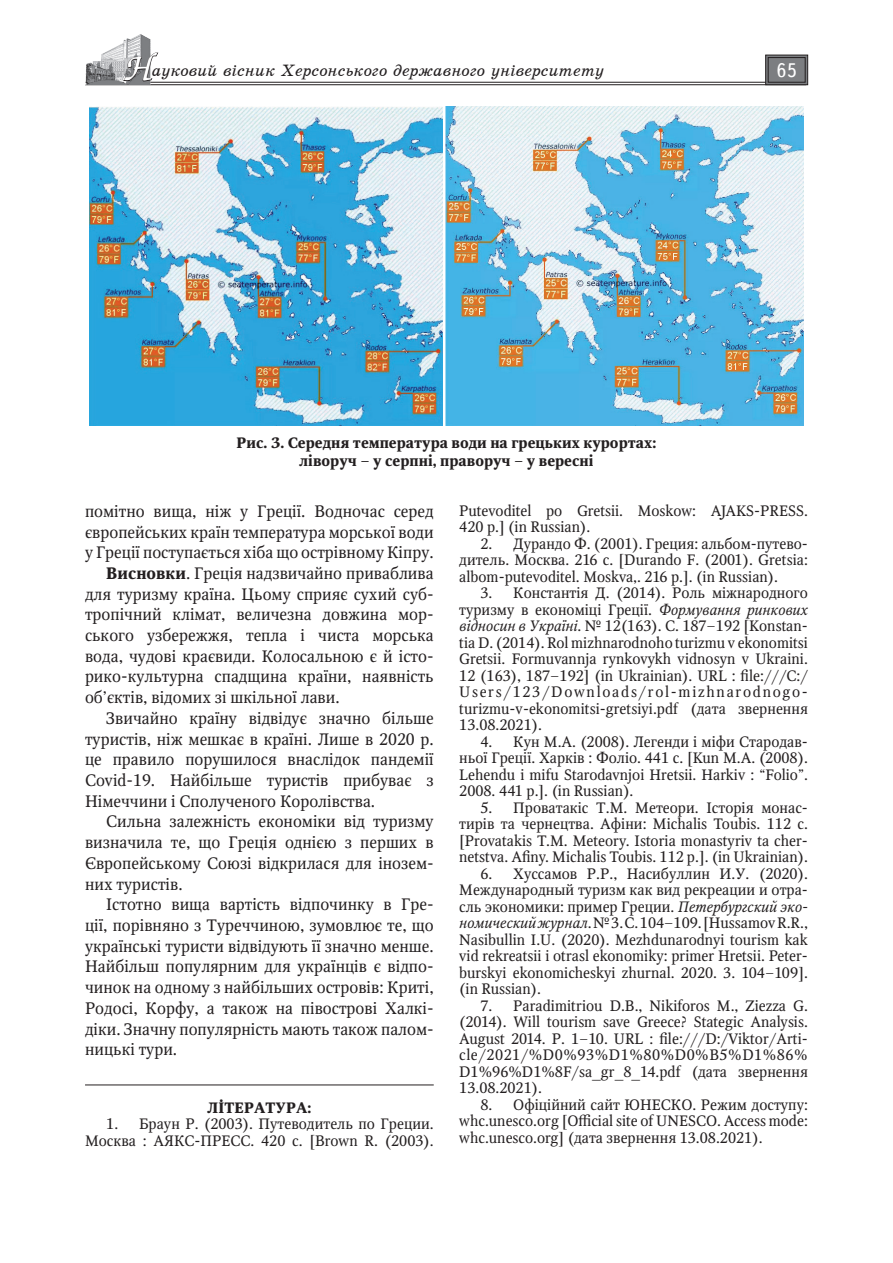
<style>
.page{position:relative;width:893px;height:1263px;background:#fff}
.page>*{position:absolute;margin:0;border:0;box-sizing:border-box;transform-origin:0 0}
.t1{font:19.5px "Ukrainian Text";color:#fff}
.t2{font:16.5px "Octava";color:#231f20}
.t3{font:16.5px "School Book C Italic";color:#231f20}
.t4{font:15px/16.5px "Octava";color:#231f20;text-align:justify}
.t5{font:700 15px/18px "Octava";color:#231f20;text-align:center}
.s1{font-family:"Zapf Chancer";font-size:30px;color:#fff}
.s2{font-weight:700}
.s3{font-style:italic}
</style>
<div class="page">
<hr style="left:85px;top:82px;width:721px;height:1px;background:#231f20">
<hr style="left:85px;top:84px;width:721px;height:1px;background:#231f20">
<img style="left:85px;top:34px;width:66px;height:50px">
<svg style="left:123px;top:52px;width:36px;height:30px"></svg>
<svg style="left:765px;top:55px;width:43px;height:30px"></svg>
<div style="left:768px;top:57px;width:37px;height:25px;border:1px solid #231f20"></div>
<hr style="left:85px;top:1084px;width:349px;height:1px;background:#231f20">
<img style="left:90px;top:107px;width:352px;height:319px">
<img style="left:446px;top:106px;width:357px;height:320px">
<p class="t3" style="left:124px;top:61px;width:482px"><span class="s1">Н</span>ауковий вісник Херсонського державного університету</p>
<h1 class="t1" style="left:776px;top:60px;width:22px">65</h1>
<p class="t5" style="left:237px;top:433px;width:421px">Рис. 3. Середня температура води на грецьких курортах: ліворуч – у серпні, праворуч – у вересні</p>
<p class="t2" style="left:85px;top:501px;width:350px">помітно вища, ніж у Греції. Водночас серед</p>
<p class="t2" style="left:85px;top:522px;width:350px">європейських країн температура морської води</p>
<p class="t2" style="left:85px;top:542px;width:350px">у Греції поступається хіба що острівному Кіпру.</p>
<p class="t2" style="left:106px;top:563px;width:329px"><span class="s2">Висновки</span>. Греція надзвичайно приваблива</p>
<p class="t2" style="left:85px;top:584px;width:350px">для туризму країна. Цьому сприяє сухий суб-</p>
<p class="t2" style="left:85px;top:604px;width:350px">тропічний клімат, величезна довжина мор-</p>
<p class="t2" style="left:85px;top:625px;width:350px">ського узбережжя, тепла і чиста морська</p>
<p class="t2" style="left:85px;top:646px;width:350px">вода, чудові краєвиди. Колосальною є й істо-</p>
<p class="t2" style="left:85px;top:667px;width:350px">рико-культурна спадщина країни, наявність</p>
<p class="t2" style="left:85px;top:687px;width:256px">об’єктів, відомих зі шкільної лави.</p>
<p class="t2" style="left:106px;top:708px;width:329px">Звичайно країну відвідує значно більше</p>
<p class="t2" style="left:85px;top:729px;width:350px">туристів, ніж мешкає в країні. Лише в 2020 р.</p>
<p class="t2" style="left:85px;top:749px;width:350px">це правило порушилося внаслідок пандемії</p>
<p class="t2" style="left:85px;top:770px;width:350px">Covid-19. Найбільше туристів прибуває з</p>
<p class="t2" style="left:85px;top:791px;width:292px">Німеччини і Сполученого Королівства.</p>
<p class="t2" style="left:106px;top:812px;width:329px">Сильна залежність економіки від туризму</p>
<p class="t2" style="left:85px;top:832px;width:350px">визначила те, що Греція однією з перших в</p>
<p class="t2" style="left:85px;top:853px;width:350px">Європейському Союзі відкрилася для інозем-</p>
<p class="t2" style="left:85px;top:874px;width:99px">них туристів.</p>
<p class="t2" style="left:106px;top:894px;width:329px">Істотно вища вартість відпочинку в Гре-</p>
<p class="t2" style="left:85px;top:915px;width:350px">ції, порівняно з Туреччиною, зумовлює те, що</p>
<p class="t2" style="left:85px;top:936px;width:350px">українські туристи відвідують її значно менше.</p>
<p class="t2" style="left:85px;top:956px;width:350px">Найбільш популярним для українців є відпо-</p>
<p class="t2" style="left:85px;top:977px;width:350px">чинок на одному з найбільших островів: Криті,</p>
<p class="t2" style="left:85px;top:998px;width:350px">Родосі, Корфу, а також на півострові Халкі-</p>
<p class="t2" style="left:85px;top:1019px;width:350px">діки. Значну популярність мають також палом-</p>
<p class="t2" style="left:85px;top:1039px;width:94px">ницькі тури.</p>
<p class="t5" style="left:207px;top:1099px;width:106px">ЛІТЕРАТУРА:</p>
<p class="t4" style="left:85px;top:1116px;width:350px;text-align:right">1. Браун Р. (2003). Путеводитель по Греции.<br>Москва : АЯКС-ПРЕСС. 420 с. [Brown R. (2003).</p>
<p class="t4" style="left:459px;top:502px;width:350px">Putevoditel po Gretsii. Moskow: AJAKS-PRESS.<br>420 p.] (in Russian).</p>
<p class="t4" style="left:459px;top:535px;width:350px;text-indent:21px">2. Дурандо Ф. (2001). Греция: альбом-путево&shy;дитель. Москва. 216 с. [Durando F. (2001). Gretsia: albom-putevoditel. Moskva,. 216 p.]. (in Russian).</p>
<p class="t4" style="left:459px;top:585px;width:350px;text-indent:21px">3. Константія Д. (2014). Роль міжнародного туризму в економіці Греції. <span class="s3">Формування ринкових відносин в Україні</span>. № 12(163). С. 187–192 [Konstan&shy;tia D. (2014). Rol mizhnarodnoho turizmu v ekonomitsi Gretsii. Formuvannja rynkovykh vidnosyn v Ukraini.<br>12 (163), 187–192] (in Ukrainian). URL : file:///C:/ Users/123/Downloads/rol-mizhnarodnogo&shy;turizmu-v-ekonomitsi-gretsiyi.pdf (дата звернення 13.08.2021).</p>
<p class="t4" style="left:459px;top:733px;width:350px;text-indent:21px">4. Кун М.А. (2008). Легенди і міфи Стародав&shy;ньої Греції. Харків : Фоліо. 441 с. [Kun M.A. (2008).<br>Lehendu i mifu Starodavnjoi Hretsii. Harkiv : “Folio”.<br>2008. 441 p.]. (in Russian).</p>
<p class="t4" style="left:459px;top:799px;width:350px;text-indent:21px">5. Проватакіс Т.М. Метеори. Історія монас&shy;тирів та чернецтва. Афіни: Michalis Toubis. 112 с. [Provatakis T.M. Meteory. Istoria monastyriv ta cher&shy;netstva. Afiny. Michalis Toubis. 112 p.]. (in Ukrainian).</p>
<p class="t4" style="left:459px;top:865px;width:350px;text-indent:21px">6. Хуссамов Р.Р., Насибуллин И.У. (2020).<br>Международный туризм как вид рекреации и отра&shy;сль экономики: пример Греции. <span class="s3">Петербургский эко&shy;номический журнал</span>. № 3. С. 104–109. [Hussamov R.R., Nasibullin I.U. (2020). Mezhdunarodnyi tourism kak vid rekreatsii i otrasl ekonomiky: primer Hretsii. Peter&shy;burskyi ekonomicheskyi zhurnal. 2020. 3. 104–109]. (in Russian).</p>
<p class="t4" style="left:459px;top:997px;width:350px;text-indent:21px">7. Paradimitriou D.B., Nikiforos M., Ziezza G. (2014). Will tourism save Greece? Stategic Analysis.<br>August 2014. Р. 1–10. URL : file:///D:/Viktor/Arti&shy;cle/2021/%D0%93%D1%80%D0%B5%D1%86% D1%96%D1%8F/sa_gr_8_14.pdf (дата звернення 13.08.2021).</p>
<p class="t4" style="left:459px;top:1096px;width:350px;text-indent:21px">8. Офіційний сайт ЮНЕСКО. Режим доступу: whc.unesco.org [Official site of UNESCO. Access mode: whc.unesco.org] (дата звернення 13.08.2021).</p>
</div>
